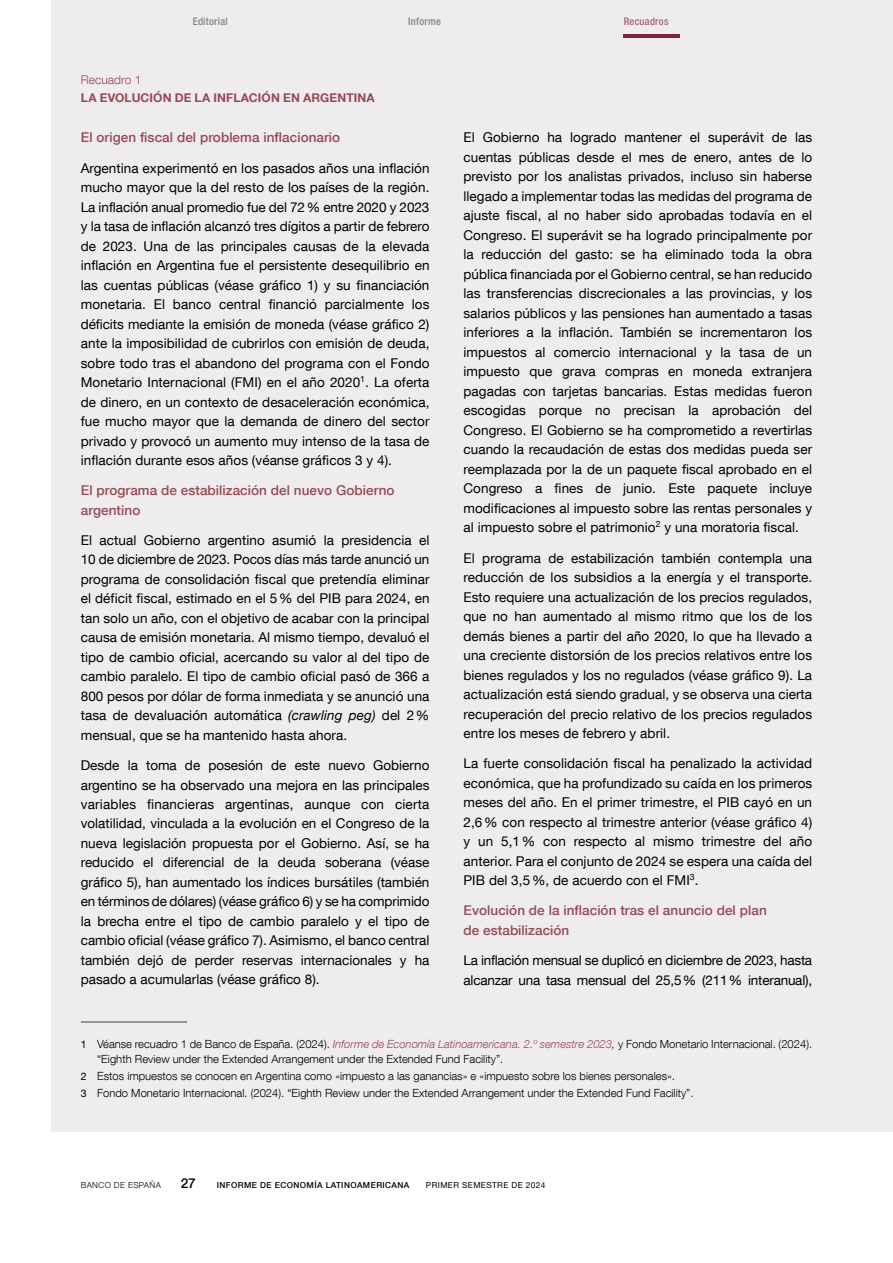
<style>
.page{position:relative;width:893px;height:1263px;background:#fff}
.page>*{position:absolute;margin:0;border:0;box-sizing:border-box;transform-origin:0 0}
.t1{font:13.5px/19.5px "Bd E Neue Helvetica";letter-spacing:.005em;color:#000;text-align:justify}
.t2{font:500 13.5px/19.5px "Bd E Neue Helvetica";letter-spacing:.005em;color:#984856}
.t3{font:13.5px/19.5px "Bd E Neue Helvetica";letter-spacing:-.02em;color:#000}
.t4{font:500 13.5px "Bd E Neue Helvetica";color:#000}
.t5{font:700 12px "Bd E Neue Helvetica";letter-spacing:.01em;color:#984856}
.t6{font:300 12px "Bd E Neue Helvetica";letter-spacing:.005em;color:#984856}
.t7{font:300 11.25px/15px "Bd E Neue Helvetica";color:#000}
.t8{font:500 condensed 10.5px "Bd E Neue Helvetica";letter-spacing:.025em;color:#7a8785}
.t9{font:500 condensed 10.5px "Bd E Neue Helvetica";letter-spacing:.025em;color:#a6627e}
.t10{font:500 8.25px "Bd E Neue Helvetica";letter-spacing:.05em;color:#000}
.t11{font:8.25px "Bd E Neue Helvetica";letter-spacing:.05em;color:#000}
.t12{font:300 8.25px "Bd E Neue Helvetica";letter-spacing:.05em;color:#000}
.s1{font-style:italic}
.s2{font-weight:400;font-size:10.5px}
.s3{font-style:italic;color:#984856}
</style>
<div class="page">
<div style="left:51px;top:0;width:842px;height:1131px;background:#efeced"></div>
<hr style="left:81px;top:1021px;width:106px;height:1px;background:#3c3c3b">
<hr style="left:624px;top:34px;width:56px;height:4px;background:#801f47">
<p class="t8" style="left:193px;top:15px;width:37px">Editorial</p>
<p class="t8" style="left:408px;top:15px;width:34px">Informe</p>
<p class="t9" style="left:624px;top:15px;width:46px">Recuadros</p>
<p class="t6" style="left:81px;top:72px;width:62px">Recuadro 1</p>
<p class="t5" style="left:81px;top:90px;width:295px">LA EVOLUCIÓN DE LA INFLACIÓN EN ARGENTINA</p>
<p class="t2" style="left:81px;top:128px;width:261px">El origen fiscal del problema inflacionario</p>
<p class="t1" style="left:81px;top:158px;width:350px">Argentina experimentó en los pasados años una inflación mucho mayor que la del resto de los países de la región.<br>La inflación anual promedio fue del 72% entre 2020 y 2023 y la tasa de inflación alcanzó tres dígitos a partir de febrero de 2023. Una de las principales causas de la elevada inflación en Argentina fue el persistente desequilibrio en las cuentas públicas (véase gráfico 1) y su financiación monetaria. El banco central financió parcialmente los déficits mediante la emisión de moneda (véase gráfico 2) ante la imposibilidad de cubrirlos con emisión de deuda, sobre todo tras el abandono del programa con el Fondo Monetario Internacional (FMI) en el año 2020<sup>1</sup>. La oferta de dinero, en un contexto de desaceleración económica, fue mucho mayor que la demanda de dinero del sector privado y provocó un aumento muy intenso de la tasa de inflación durante esos años (véanse gráficos 3 y 4).</p>
<p class="t2" style="left:81px;top:480px;width:315px">El programa de estabilización del nuevo Gobierno argentino</p>
<p class="t1" style="left:81px;top:530px;width:350px">El actual Gobierno argentino asumió la presidencia el 10 de diciembre de 2023. Pocos días más tarde anunció un programa de consolidación fiscal que pretendía eliminar el déficit fiscal, estimado en el 5% del PIB para 2024, en tan solo un año, con el objetivo de acabar con la principal causa de emisión monetaria. Al mismo tiempo, devaluó el tipo de cambio oficial, acercando su valor al del tipo de cambio paralelo. El tipo de cambio oficial pasó de 366 a 800 pesos por dólar de forma inmediata y se anunció una tasa de devaluación automática <span class="s1">(crawling peg)</span> del 2% mensual, que se ha mantenido hasta ahora.</p>
<p class="t1" style="left:81px;top:755px;width:350px">Desde la toma de posesión de este nuevo Gobierno argentino se ha observado una mejora en las principales variables financieras argentinas, aunque con cierta volatilidad, vinculada a la evolución en el Congreso de la nueva legislación propuesta por el Gobierno. Así, se ha reducido el diferencial de la deuda soberana (véase gráfico 5), han aumentado los índices bursátiles (también en términos de dólares) (véase gráfico 6) y se ha comprimido la brecha entre el tipo de cambio paralelo y el tipo de cambio oficial (véase gráfico 7). Asimismo, el banco central también dejó de perder reservas internacionales y ha pasado a acumularlas (véase gráfico 8).</p>
<p class="t1" style="left:463px;top:127px;width:350px">El Gobierno ha logrado mantener el superávit de las cuentas públicas desde el mes de enero, antes de lo previsto por los analistas privados, incluso sin haberse llegado a implementar todas las medidas del programa de ajuste fiscal, al no haber sido aprobadas todavía en el Congreso. El superávit se ha logrado principalmente por la reducción del gasto: se ha eliminado toda la obra pública financiada por el Gobierno central, se han reducido las transferencias discrecionales a las provincias, y los salarios públicos y las pensiones han aumentado a tasas inferiores a la inflación. También se incrementaron los impuestos al comercio internacional y la tasa de un impuesto que grava compras en moneda extranjera pagadas con tarjetas bancarias. Estas medidas fueron escogidas porque no precisan la aprobación del Congreso. El Gobierno se ha comprometido a revertirlas cuando la recaudación de estas dos medidas pueda ser reemplazada por la de un paquete fiscal aprobado en el Congreso a fines de junio. Este paquete incluye modificaciones al impuesto sobre las rentas personales y al impuesto sobre el patrimonio<sup>2</sup> y una moratoria fiscal.</p>
<p class="t1" style="left:463px;top:548px;width:350px">El programa de estabilización también contempla una reducción de los subsidios a la energía y el transporte.<br>Esto requiere una actualización de los precios regulados, que no han aumentado al mismo ritmo que los de los demás bienes a partir del año 2020, lo que ha llevado a una creciente distorsión de los precios relativos entre los bienes regulados y los no regulados (véase gráfico 9). La actualización está siendo gradual, y se observa una cierta recuperación del precio relativo de los precios regulados entre los meses de febrero y abril.</p>
<p class="t1" style="left:463px;top:753px;width:350px">La fuerte consolidación fiscal ha penalizado la actividad económica, que ha profundizado su caída en los primeros meses del año. En el primer trimestre, el PIB cayó en un 2,6% con respecto al trimestre anterior (véase gráfico 4) y un 5,1% con respecto al mismo trimestre del año anterior. Para el conjunto de 2024 se espera una caída del PIB del 3,5%, de acuerdo con el FMI<sup>3</sup>.</p>
<p class="t2" style="left:463px;top:901px;width:305px">Evolución de la inflación tras el anuncio del plan de estabilización</p>
<p class="t3" style="left:463px;top:950px;width:350px">La inflación mensual se duplicó en diciembre de 2023, hasta alcanzar una tasa mensual del 25,5% (211% interanual),</p>
<p class="t7" style="left:97px;top:1036px;width:716px;text-indent:-16px"><span class="s2">1</span> Véanse recuadro 1 de Banco de España. (2024). <span class="s3">Informe de Economía Latinoamericana. 2.º semestre 2023</span><span class="s1">,</span> y Fondo Monetario Internacional. (2024). “Eighth Review under the Extended Arrangement under the Extended Fund Facility”.</p>
<p class="t7" style="left:81px;top:1067px;width:614px;line-height:17.1px"><span class="s2">2</span> Estos impuestos se conocen en Argentina como «impuesto a las ganancias» e «impuesto sobre los bienes personales».<br><span class="s2">3</span> Fondo Monetario Internacional. (2024). “Eighth Review under the Extended Arrangement under the Extended Fund Facility”.</p>
<p class="t12" style="left:81px;top:1180px;width:82px">BANCO DE ESPAÑA</p>
<p class="t4" style="left:181px;top:1175px;width:16px">27</p>
<p class="t10" style="left:217px;top:1180px;width:194px">INFORME DE ECONOMÍA LATINOAMERICANA</p>
<p class="t11" style="left:426px;top:1180px;width:121px">PRIMER SEMESTRE DE 2024</p>
</div>
